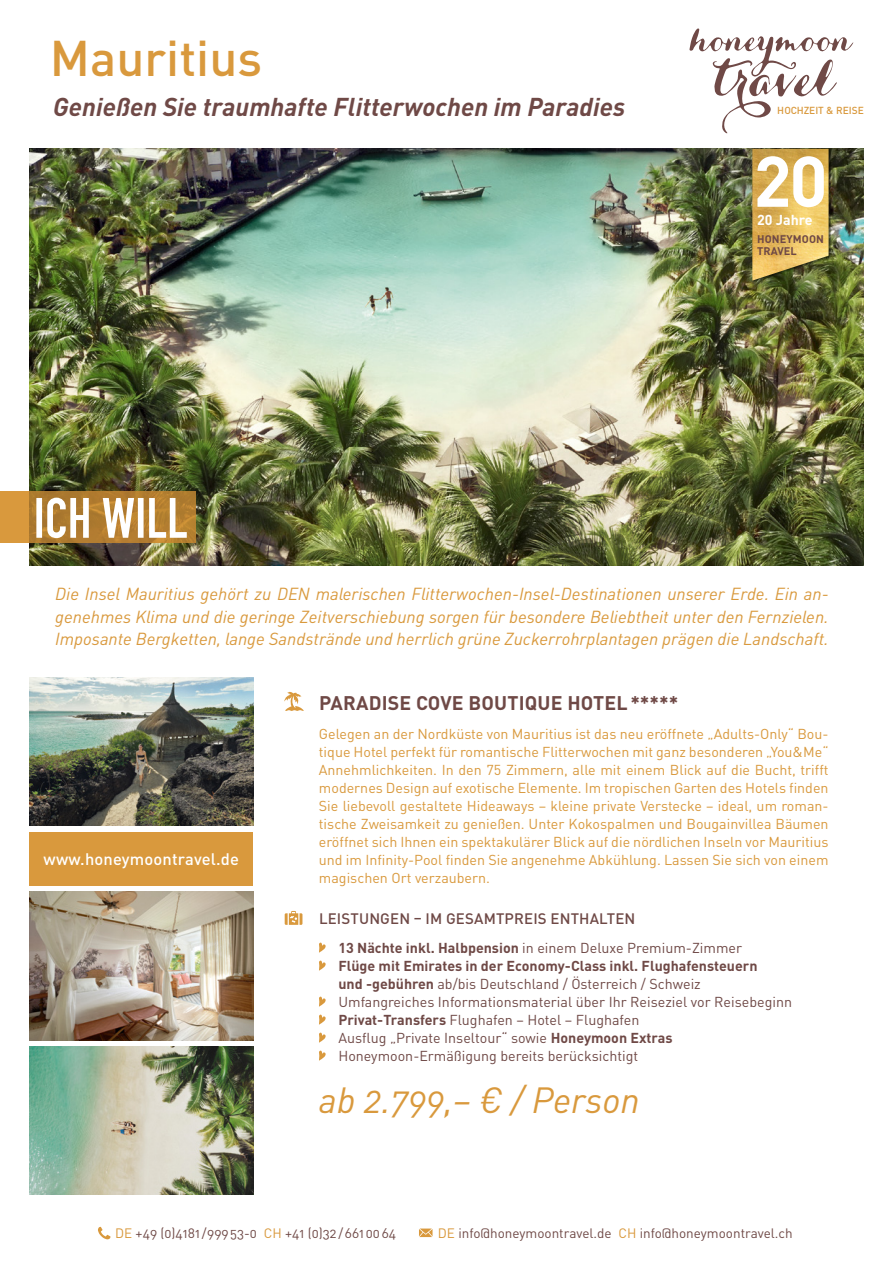
<style>
.page{position:relative;width:893px;height:1263px;background:#fff}
.page>*{position:absolute;margin:0;border:0;box-sizing:border-box;transform-origin:0 0}
.t1{font:500 49.5px "DINOT";color:#d9993d}
.t2{font:italic 36px "DINOT";color:#d9993d}
.t3{font:italic 700 25.5px "DINOT";color:#6f4946}
.t4{font:700 19.5px "DINOT";letter-spacing:.01em;color:#6f4946}
.t5{font:italic 17.25px/22.5px "DINOT";color:#d9993d;text-align:justify}
.t6{font:500 16.5px "DINOT";letter-spacing:.01em;color:#fff}
.t7{font:500 15px "DINOT";letter-spacing:.01em;color:#6f4946}
.t8{font:14.25px/18px "DINOT";color:#d9993d;text-align:justify}
.t9{font:14.25px/18px "DINOT";color:#6f4946}
.t10{font:700 14.25px "DINOT";color:#fff}
.t11{font:13.5px "DINOT";color:#6f4946}
.t12{font:700 10.95px/12px "DINOT";letter-spacing:.01em;color:#6f4946}
.t13{font:500 10.05px "DINOT";color:#d9993d}
.s1{font-weight:700}
.s2{color:#d9993d}
</style>
<div class="page">
<svg style="left:98px;top:1227px;width:12px;height:12px"></svg>
<svg style="left:419px;top:1228px;width:14px;height:9px"></svg>
<div style="left:30px;top:832px;width:223px;height:53px;background:#d9993d"></div>
<svg style="left:689px;top:28px;width:165px;height:106px"></svg>
<svg style="left:319px;top:942px;width:7px;height:11px"></svg>
<svg style="left:319px;top:960px;width:7px;height:11px"></svg>
<svg style="left:319px;top:996px;width:7px;height:11px"></svg>
<svg style="left:319px;top:1014px;width:7px;height:11px"></svg>
<svg style="left:319px;top:1032px;width:7px;height:11px"></svg>
<svg style="left:319px;top:1050px;width:7px;height:11px"></svg>
<svg style="left:284px;top:691px;width:20px;height:20px"></svg>
<svg style="left:285px;top:911px;width:17px;height:14px"></svg>
<img style="left:30px;top:1046px;width:223px;height:149px">
<img style="left:30px;top:891px;width:223px;height:149px">
<img style="left:30px;top:677px;width:223px;height:149px">
<img style="left:30px;top:149px;width:833px;height:417px">
<div style="left:752px;top:149px;width:79px;height:134px;background:#000;opacity:.5"></div>
<img style="left:752px;top:149px;width:76px;height:132px">
<svg style="left:757px;top:156px;width:67px;height:51px"></svg>
<svg style="left:0;top:492px;width:195px;height:51px;background:#c08734"></svg>
<svg style="left:36px;top:498px;width:151px;height:40px"></svg>
<h1 class="t1" style="left:50px;top:25px;width:214px">MAURITIUS</h1>
<h3 class="t3" style="left:53px;top:90px;width:574px">Genießen Sie traumhafte Flitterwochen im Paradies</h3>
<p class="t13" style="left:777px;top:103px;width:88px">HOCHZEIT &amp; REISE</p>
<p class="t10" style="left:757px;top:210px;width:57px">20 Jahre</p>
<p class="t12" style="left:757px;top:233px;width:67px">honeymoon travel</p>
<p class="t5" style="left:55px;top:582px;width:775px">Die Insel Mauritius gehört zu DEN malerischen Flitterwochen-Insel-Destinationen unserer Erde. Ein an&shy;genehmes Klima und die geringe Zeitverschiebung sorgen für besondere Beliebtheit unter den Fernzielen.<br>Imposante Bergketten, lange Sandstrände und herrlich grüne Zuckerrohrplantagen prägen die Landschaft.</p>
<p class="t6" style="left:44px;top:848px;width:197px">WWW.HONEYMOONTRAVEL.DE</p>
<h3 class="t4" style="left:319px;top:690px;width:361px">Paradise Cove Boutique Hotel*****</h3>
<p class="t8" style="left:319px;top:724px;width:511px">Gelegen an der Nordküste von Mauritius ist das neu eröffnete „Adults-Only“ Bou&shy;tique Hotel perfekt für romantische Flitterwochen mit ganz besonderen „You&amp;Me“ Annehmlichkeiten. In den 75 Zimmern, alle mit einem Blick auf die Bucht, trifft modernes Design auf exotische Elemente. Im tropischen Garten des Hotels finden Sie liebevoll gestaltete Hideaways – kleine private Verstecke – ideal, um roman&shy;tische Zweisamkeit zu genießen. Unter Kokospalmen und Bougainvillea Bäumen eröffnet sich Ihnen ein spektakulärer Blick auf die nördlichen Inseln vor Mauritius und im Infinity-Pool finden Sie angenehme Abkühlung. Lassen Sie sich von einem magischen Ort verzaubern.</p>
<p class="t7" style="left:319px;top:909px;width:318px">LEISTUNGEN – IM GESAMTPREIS ENTHALTEN</p>
<p class="t9" style="left:338px;top:938px;width:455px"><span class="s1">13 Nächte inkl. Halbpension</span> in einem Deluxe Premium-Zimmer<br><span class="s1">Flüge mit Emirates in der Economy-Class inkl. Flughafensteuern<br>und -gebühren</span> ab/bis Deutschland / Österreich / Schweiz Umfangreiches Informationsmaterial über Ihr Reiseziel vor Reisebeginn <span class="s1">Privat-Transfers</span> Flughafen – Hotel – Flughafen<br>Ausflug „Private Inseltour“ sowie <span class="s1">Honeymoon Extras </span>Honeymoon-Ermäßigung bereits berücksichtigt</p>
<h2 class="t2" style="left:319px;top:1075px;width:322px">ab 2.799,– € / Person</h2>
<p class="t11" style="left:115px;top:1223px;width:282px"><span class="s2">DE</span> +49 (0)4181/99953-0 <span class="s2">CH</span> +41 (0)32/6610064</p>
<p class="t11" style="left:438px;top:1223px;width:356px"><span class="s2">DE</span> info@honeymoontravel.de <span class="s2">CH</span> info@honeymoontravel.ch</p>
</div>
